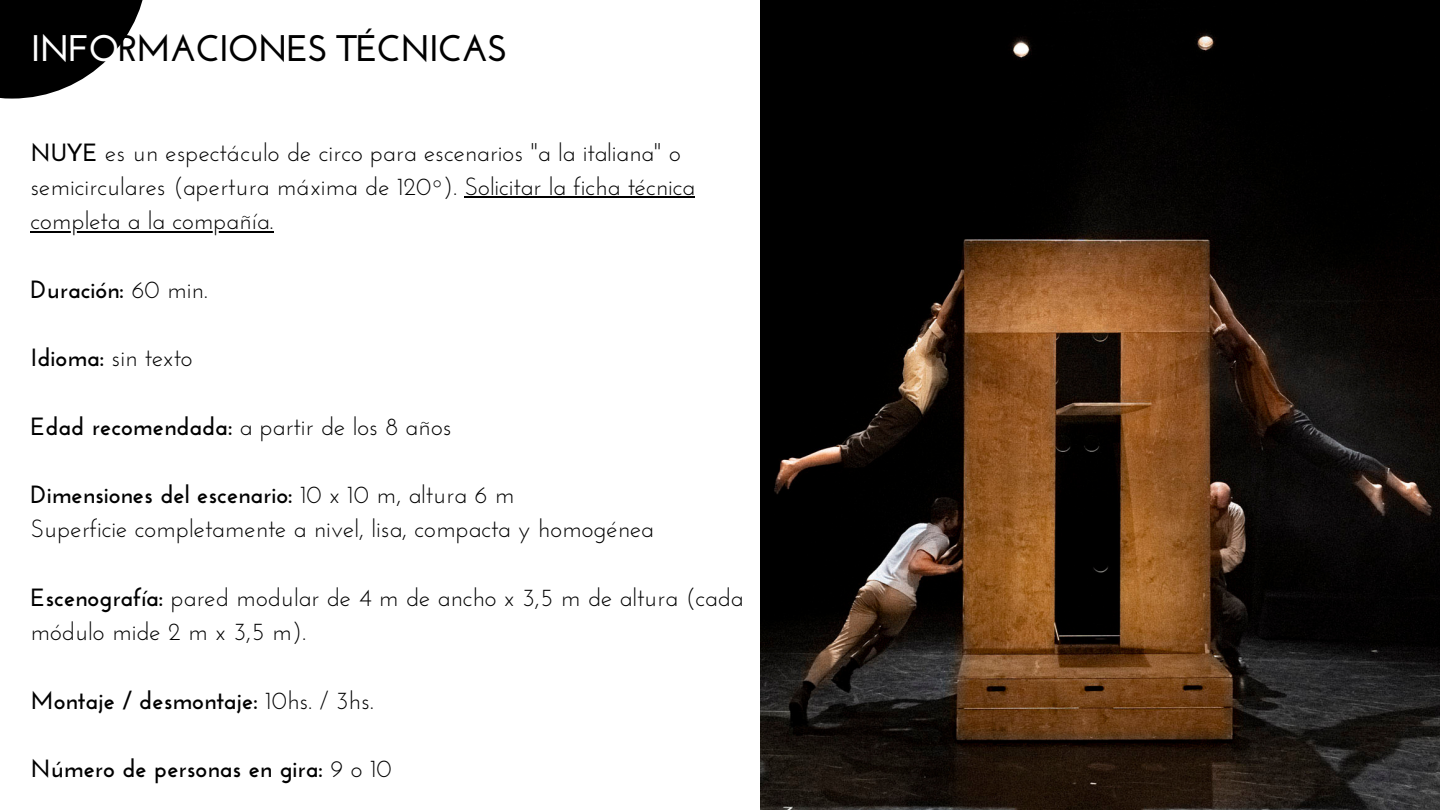
<style>
.page{position:relative;width:1440px;height:810px;background:#fff}
.page>*{position:absolute;margin:0;border:0;box-sizing:border-box;transform-origin:0 0}
.t1{font:700 37px "Josefin Sans";letter-spacing:-.035em;color:#000}
.t2{font:24.9px/34.2px "Josefin Sans";color:#000}
.t3{font:700 24.9px "Josefin Sans";color:#000}
.s1{color:#fff}
.s2{font-weight:700}
.s3{font-weight:400}
</style>
<div class="page">
<svg style="left:0;top:0;width:143px;height:99px"></svg>
<img style="left:761px;top:0;width:679px;height:810px">
<hr style="left:465px;top:196px;width:230px;height:2px;background:#000">
<hr style="left:30px;top:231px;width:244px;height:2px;background:#000">
<p class="t1" style="left:30px;top:33px;width:479px"><span class="s1">INFO</span>RMACIONES TÉCNICAS</p>
<p class="t2" style="left:30px;top:137px;width:666px"><span class="s2">NUYE</span> es un espectáculo de circo para escenarios "a la italiana" o semicirculares (apertura máxima de 120º). Solicitar la ficha técnica completa a la compañía.</p>
<p class="t3" style="left:30px;top:279px;width:179px">Duración: <span class="s3">60 min.</span></p>
<p class="t2" style="left:30px;top:343px;width:164px"><span class="s2">Idioma:</span> sin texto</p>
<p class="t2" style="left:30px;top:411px;width:423px"><span class="s2">Edad recomendada:</span> a partir de los 8 años</p>
<p class="t3" style="left:30px;top:484px;width:486px">Dimensiones del escenario: <span class="s3">10 x 10 m, altura 6 m</span></p>
<p class="t2" style="left:30px;top:514px;width:625px">Superficie completamente a nivel, lisa, compacta y homogénea</p>
<p class="t2" style="left:30px;top:583px;width:714px"><span class="s2">Escenografía:</span> pared modular de 4 m de ancho x 3,5 m de altura (cada módulo mide 2 m x 3,5 m).</p>
<p class="t3" style="left:30px;top:690px;width:345px">Montaje / desmontaje: <span class="s3">10hs. / 3hs.</span></p>
<p class="t3" style="left:30px;top:758px;width:363px">Número de personas en gira: <span class="s3">9 o 10</span></p>
</div>
